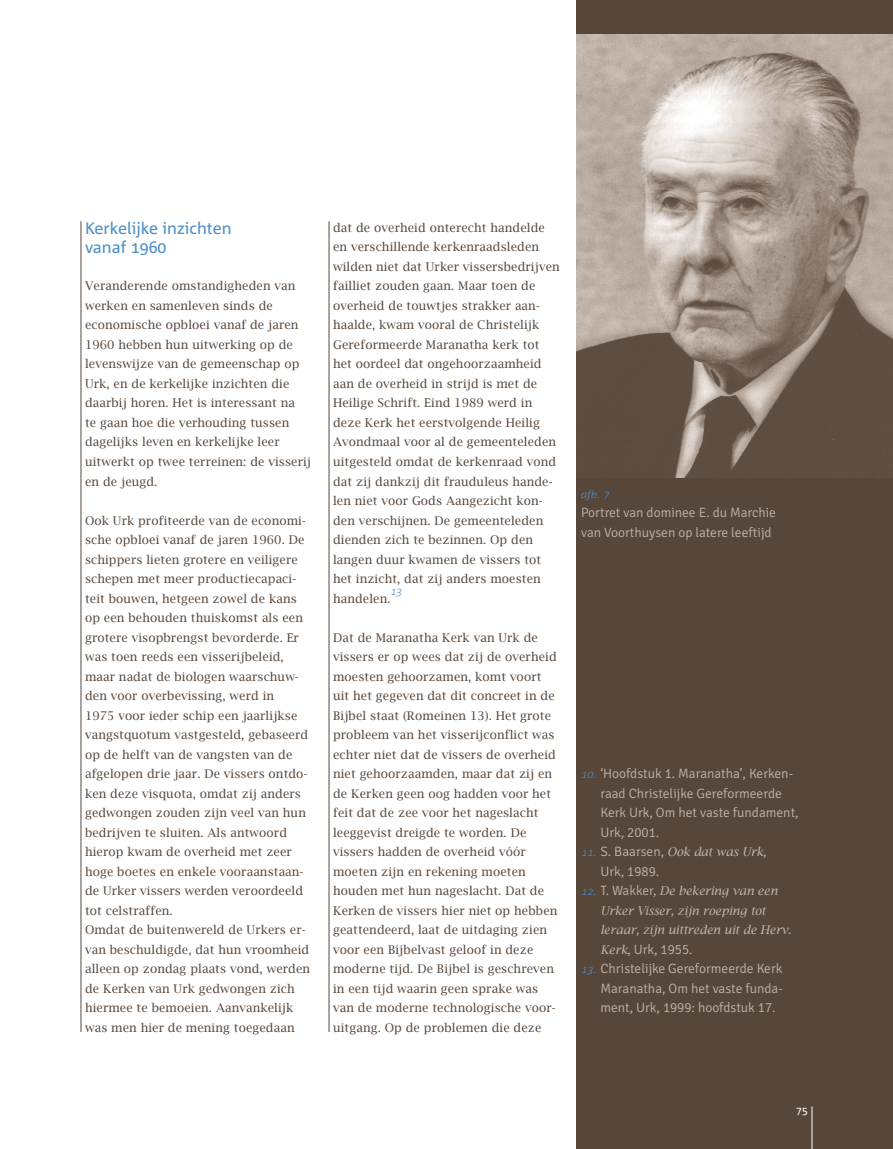
<style>
.page{position:relative;width:893px;height:1149px;background:#fff}
.page>*{position:absolute;margin:0;border:0;box-sizing:border-box;transform-origin:0 0}
.t1{font:16.5px/19.5px "Agrofont Normaal";color:#4f90c8}
.t2{font:300 13.5px/19.5px "Signika";color:#c0b4aa}
.t3{font:12px/19.5px "Lucida Bright";letter-spacing:.01em;color:#57473b}
.t4{font:italic 12px/19.5px "Lucida Bright";color:#c0b4aa}
.t5{font:10.5px "Agrofont Mager Cursief";color:#4f90c8}
.t6{font:10.5px "Agrofont Normaal";color:#fff}
.s1{font-family:"Agrofont Mager Cursief";font-weight:400;font-size:10.5px;color:#4f90c8}
.s2{font-family:"Agrofont Mager Cursief";font-style:normal;font-size:10.5px;color:#4f90c8}
.s3{font-family:"Signika";font-weight:300;font-style:normal;font-size:13.5px}
.s4{font-family:"Lucida Bright";font-weight:400;font-style:italic;font-size:12px}
</style>
<div class="page">
<div style="left:577px;top:0;width:316px;height:1148px;background:#57473b"></div>
<hr style="left:81px;top:221px;width:1px;height:810px;background:#57473b">
<hr style="left:812px;top:1106px;width:1px;height:42px;background:#fff">
<img style="left:577px;top:34px;width:316px;height:443px">
<hr style="left:329px;top:221px;width:1px;height:810px;background:#57473b">
<h1 class="t1" style="left:85px;top:219px;width:148px">Kerkelijke inzichten vanaf 1960</h1>
<p class="t3" style="left:85px;top:276px;width:227px">Veranderende omstandigheden van werken en samenleven sinds de economische opbloei vanaf de jaren<br>1960 hebben hun uitwerking op de levenswijze van de gemeenschap op<br>Urk, en de kerkelijke inzichten die daarbij horen. Het is interessant na<br>te gaan hoe die verhouding tussen dagelijks leven en kerkelijke leer uitwerkt op twee terreinen: de visserij en de jeugd.</p>
<p class="t3" style="left:85px;top:510px;width:227px">Ook Urk profiteerde van de economi&shy;sche opbloei vanaf de jaren 1960. De schippers lieten grotere en veiligere schepen met meer productiecapaci&shy;teit bouwen, hetgeen zowel de kans op een behouden thuiskomst als een grotere visopbrengst bevorderde. Er was toen reeds een visserijbeleid, maar nadat de biologen waarschuw&shy;den voor overbevissing, werd in<br>1975 voor ieder schip een jaarlijkse vangstquotum vastgesteld, gebaseerd op de helft van de vangsten van de afgelopen drie jaar. De vissers ontdo&shy;ken deze visquota, omdat zij anders gedwongen zouden zijn veel van hun bedrijven te sluiten. Als antwoord hierop kwam de overheid met zeer hoge boetes en enkele vooraanstaan&shy;de Urker vissers werden veroordeeld tot celstraffen.<br>Omdat de buitenwereld de Urkers er&shy;van beschuldigde, dat hun vroomheid alleen op zondag plaats vond, werden de Kerken van Urk gedwongen zich hiermee te bemoeien. Aanvankelijk was men hier de mening toegedaan</p>
<p class="t3" style="left:333px;top:218px;width:228px">dat de overheid onterecht handelde en verschillende kerkenraadsleden wilden niet dat Urker vissersbedrijven failliet zouden gaan. Maar toen de overheid de touwtjes strakker aan&shy;haalde, kwam vooral de Christelijk Gereformeerde Maranatha kerk tot het oordeel dat ongehoorzaamheid aan de overheid in strijd is met de Heilige Schrift. Eind 1989 werd in deze Kerk het eerstvolgende Heilig Avondmaal voor al de gemeenteleden uitgesteld omdat de kerkenraad vond dat zij dankzij dit frauduleus hande&shy;len niet voor Gods Aangezicht kon&shy;den verschijnen. De gemeenteleden dienden zich te bezinnen. Op den langen duur kwamen de vissers tot het inzicht, dat zij anders moesten handelen.</p>
<p class="t5" style="left:391px;top:585px;width:13px">13</p>
<p class="t3" style="left:333px;top:627px;width:226px">Dat de Maranatha Kerk van Urk de vissers er op wees dat zij de overheid moesten gehoorzamen, komt voort uit het gegeven dat dit concreet in de Bijbel staat (Romeinen 13). Het grote probleem van het visserijconflict was echter niet dat de vissers de overheid niet gehoorzaamden, maar dat zij en de Kerken geen oog hadden voor het feit dat de zee voor het nageslacht leeggevist dreigde te worden. De vissers hadden de overheid vóór moeten zijn en rekening moeten houden met hun nageslacht. Dat de Kerken de vissers hier niet op hebben geattendeerd, laat de uitdaging zien voor een Bijbelvast geloof in deze moderne tijd. De Bijbel is geschreven in een tijd waarin geen sprake was van de moderne technologische voor&shy;uitgang. Op de problemen die deze</p>
<p class="t5" style="left:581px;top:488px;width:30px">afb. 7</p>
<p class="t2" style="left:581px;top:503px;width:196px">Portret van dominee E. du Marchie van Voorthuysen op latere leeftijd</p>
<p class="t2" style="left:600px;top:764px;width:200px;text-indent:-19px"><span class="s1">10.</span> ‘Hoofdstuk 1. Maranatha’, Kerken&shy;raad Christelijke Gereformeerde<br>Kerk Urk, Om het vaste fundament,<br>Urk, 2001.</p>
<p class="t4" style="left:582px;top:842px;width:186px"><span class="s2">11.</span> <span class="s3">S. Baarsen,</span> Ook dat was Urk<span class="s3">,</span></p>
<p class="t2" style="left:600px;top:861px;width:60px">Urk, 1989.</p>
<p class="t4" style="left:600px;top:881px;width:192px;text-indent:-19px"><span class="s2">12.</span> <span class="s3">T. Wakker,</span> De bekering van een<br>Urker Visser, zijn roeping tot leraar, zijn uittreden uit de Herv.</p>
<p class="t2" style="left:600px;top:939px;width:94px"><span class="s4">Kerk</span>, Urk, 1955.</p>
<p class="t2" style="left:600px;top:959px;width:184px;text-align:justify;text-indent:-19px"><span class="s1">13.</span> Christelijke Gereformeerde Kerk Maranatha, Om het vaste funda&shy;ment, Urk, 1999: hoofdstuk 17.</p>
<p class="t6" style="left:796px;top:1104px;width:13px">75</p>
</div>
